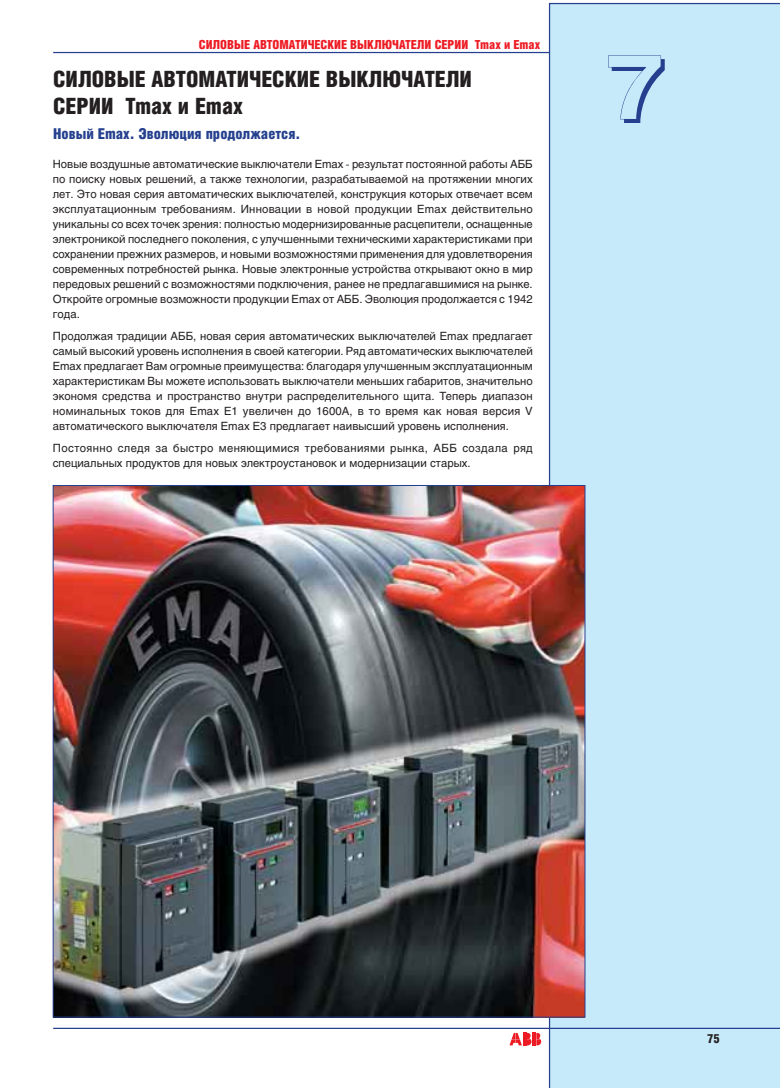
<style>
.page{position:relative;width:780px;height:1088px;background:#fff}
.page>*{position:absolute;margin:0;border:0;box-sizing:border-box;transform-origin:0 0}
.t1{font:700 90px "Pragmatica Shadow C";color:#25408e}
.t2{font:900 22.5px/27px "Helios Cond";color:#231f20}
.t3{font:900 15px "Helios Cond";color:#25408e}
.t4{font:900 12.5px "Helios Cond";color:#ed1c24}
.t5{font:900 12.5px "Helios Cond";color:#231f20}
.t6{font:11.25px/15px "Helios";color:#231f20;text-align:justify}
</style>
<div class="page">
<div style="left:549px;top:3px;width:231px;height:1085px;background:#c7eafb"></div>
<hr style="left:53px;top:1028px;width:727px;height:1px;background:#25408e">
<hr style="left:53px;top:52px;width:496px;height:1px;background:#25408e">
<svg style="left:509px;top:1033px;width:32px;height:12px"></svg>
<img style="left:55px;top:487px;width:528px;height:528px">
<p class="t4" style="left:199px;top:40px;width:343px">СИЛОВЫЕ АВТОМАТИЧЕСКИЕ ВЫКЛЮЧАТЕЛИ СЕРИИ Tmax и Emax</p>
<p class="t2" style="left:53px;top:67px;width:420px">СИЛОВЫЕ АВТОМАТИЧЕСКИЕ ВЫКЛЮЧАТЕЛИ<br>СЕРИИ Tmax и Emax</p>
<p class="t3" style="left:53px;top:128px;width:249px">Новый Emax. Эволюция продолжается.</p>
<p class="t6" style="left:53px;top:158px;width:481px">Новые воздушные автоматические выключатели Emax - результат постоянной работы AББ по поиску новых решений, а также технологии, разрабатываемой на протяжении многих лет. Это новая серия автоматических выключателей, конструкция которых отвечает всем эксплуатационным требованиям. Инновации в новой продукции Emax действительно уникальны со всех точек зрения: полностью модернизированные расцепители, оснащенные электроникой последнего поколения, с улучшенными техническими характеристиками при сохранении прежних размеров, и новыми возможностями применения для удовлетворения современных потребностей рынка. Новые электронные устройства открывают окно в мир передовых решений с возможностями подключения, ранее не предлагавшимися на рынке.<br>Откройте огромные возможности продукции Emax от АББ. Эволюция продолжается с 1942 года.</p>
<p class="t6" style="left:53px;top:330px;width:481px">Продолжая традиции АББ, новая серия автоматических выключателей Emax предлагает самый высокий уровень исполнения в своей категории. Ряд автоматических выключателей Emax предлагает Вам огромные преимущества: благодаря улучшенным эксплуатационным характеристикам Вы можете использовать выключатели меньших габаритов, значительно экономя средства и пространство внутри распределительного щита. Теперь диапазон номинальных токов для Emax E1 увеличен до 1600A, в то время как новая версия V автоматического выключателя Emax E3 предлагает наивысший уровень исполнения.</p>
<p class="t6" style="left:53px;top:442px;width:481px">Постоянно следя за быстро меняющимися требованиями рынка, АББ создала ряд специальных продуктов для новых электроустановок и модернизации старых.</p>
<p class="t1" style="left:605px;top:55px;width:60px">7</p>
<p class="t5" style="left:707px;top:1034px;width:14px">75</p>
</div>
